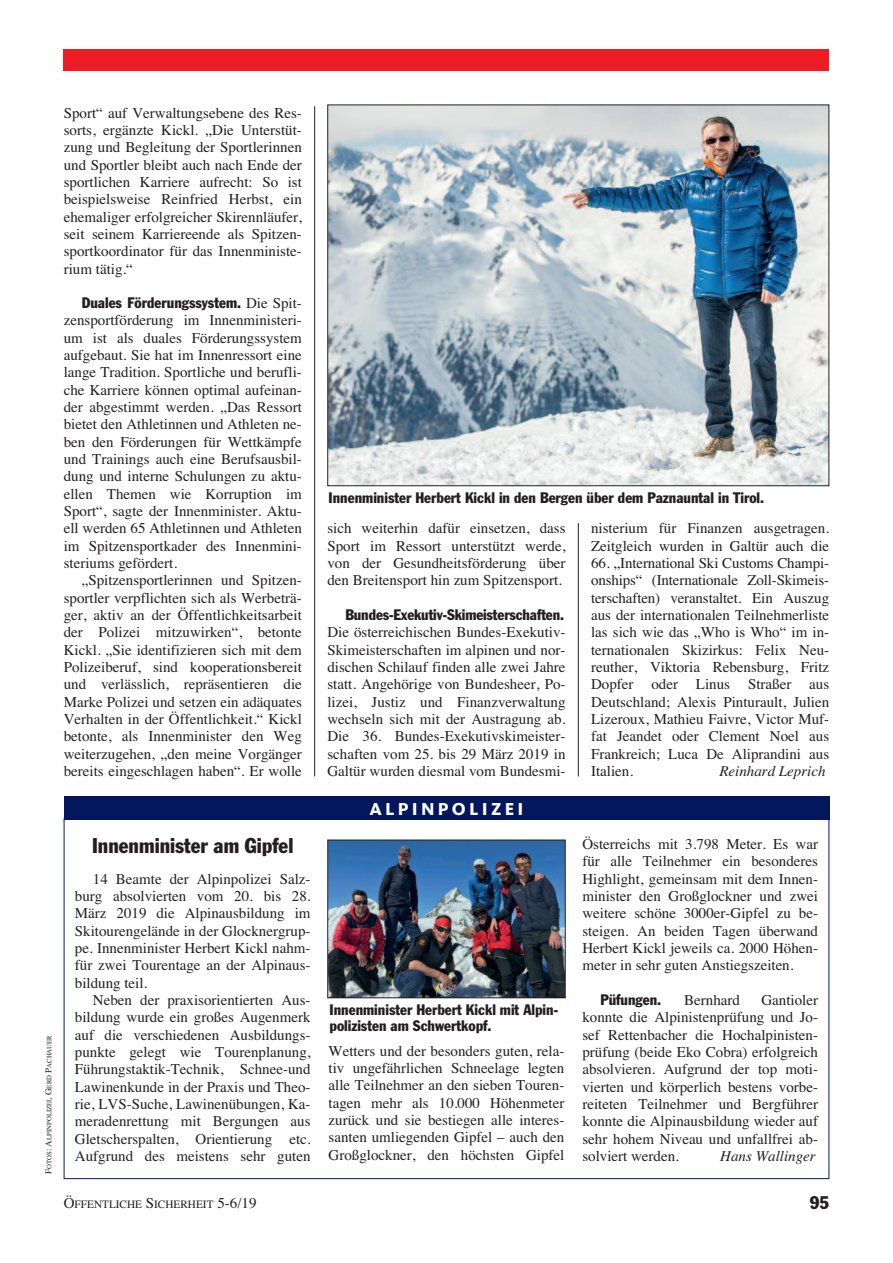
<style>
.page{position:relative;width:893px;height:1263px;background:#fff}
.page>*{position:absolute;margin:0;border:0;box-sizing:border-box;transform-origin:0 0}
.t1{font:condensed 21px "Franklin Gothic";color:#231f20}
.t2{font:800 18px "Kievit";letter-spacing:.175em;color:#fff}
.t3{font:condensed 18px "Franklin Gothic";color:#231f20}
.t4{font:15px/17.2px "Times";color:#231f20;text-align:justify}
.t5{font:condensed 15px/15.8px "Franklin Gothic";color:#231f20}
.t6{font:italic 15px "Times";color:#231f20}
.t7{font:11.25px "Times";color:#231f20}
.t8{font:6.75px "Times";color:#231f20}
.s1{font-size:9px}
.s2{font-family:"Times";font-stretch:normal}
.s3{font-size:15px}
</style>
<div class="page">
<hr style="left:314px;top:106px;width:1px;height:670px;background:#231f20">
<hr style="left:578px;top:523px;width:1px;height:253px;background:#231f20">
<div style="left:64px;top:49px;width:765px;height:21px;background:#ee1d23"></div>
<img style="left:329px;top:107px;width:498px;height:377px">
<div style="left:64px;top:796px;width:765px;height:24px;background:#04175c"></div>
<img style="left:329px;top:842px;width:235px;height:154px">
<div style="left:327px;top:840px;width:239px;height:158px;border:1px solid #231f20"></div>
<p class="t8" style="left:45px;top:1174px;width:140px;rotate:-90deg"><span class="s1">F</span>OTOS<span class="s1">: A</span>LPINPOLIZEI<span class="s1">, G</span>ERD <span class="s1">P</span>ACHAUER</p>
<p class="t4" style="left:64px;top:104px;width:240px">Sport“ auf Verwaltungsebene des Res&shy;sorts, ergänzte Kickl. „Die Unterstüt&shy;zung und Begleitung der Sportlerinnen und Sportler bleibt auch nach Ende der sportlichen Karriere aufrecht: So ist beispielsweise Reinfried Herbst, ein ehemaliger erfolgreicher Skirennläufer, seit seinem Karriereende als Spitzen&shy;sportkoordinator für das Innenministe&shy;rium tätig.“</p>
<p class="t5" style="left:82px;top:296px;width:222px">Duales Förderungssystem. <span class="s2">Die Spit-</span></p>
<p class="t4" style="left:64px;top:312px;width:240px">zensportförderung im Innenministeri&shy;um ist als duales Förderungssystem aufgebaut. Sie hat im Innenressort eine lange Tradition. Sportliche und berufli&shy;che Karriere können optimal aufeinan&shy;der abgestimmt werden. „Das Ressort bietet den Athletinnen und Athleten ne&shy;ben den Förderungen für Wettkämpfe und Trainings auch eine Berufsausbil&shy;dung und interne Schulungen zu aktu&shy;ellen Themen wie Korruption im Sport“, sagte der Innenminister. Aktu&shy;ell werden 65 Athletinnen und Athleten im Spitzensportkader des Innenmini&shy;steriums gefördert.</p>
<p class="t4" style="left:64px;top:572px;width:240px;text-indent:18px">„Spitzensportlerinnen und Spitzen&shy;sportler verpflichten sich als Werbeträ&shy;ger, aktiv an der Öffentlichkeitsarbeit der Polizei mitzuwirken“, betonte Kickl. „Sie identifizieren sich mit dem Polizeiberuf, sind kooperationsbereit und verlässlich, repräsentieren die Marke Polizei und setzen ein adäquates Verhalten in der Öffentlichkeit.“ Kickl betonte, als Innenminister den Weg weiterzugehen, „den meine Vorgänger bereits eingeschlagen haben“. Er wolle</p>
<h1 class="t1" style="left:92px;top:838px;width:203px">Innenminister am Gipfel</h1>
<p class="t4" style="left:75px;top:870px;width:237px;text-indent:18px">14 Beamte der Alpinpolizei Salz&shy;burg absolvierten vom 20. bis 28.<br>März 2019 die Alpinausbildung im Skitourengelände in der Glocknergrup&shy;pe. Innenminister Herbert Kickl nahm&shy;für zwei Tourentage an der Alpinaus&shy;bildung teil.</p>
<p class="t4" style="left:75px;top:991px;width:237px;text-indent:18px">Neben der praxisorientierten Aus&shy;bildung wurde ein großes Augenmerk auf die verschiedenen Ausbildungs&shy;punkte gelegt wie Tourenplanung, Führungstaktik-Technik, Schnee-und Lawinenkunde in der Praxis und Theo&shy;rie, LVS-Suche, Lawinenübungen, Ka&shy;meradenrettung mit Bergungen aus Gletscherspalten, Orientierung etc.<br>Aufgrund des meistens sehr guten</p>
<p class="t5" style="left:329px;top:491px;width:437px">Innenminister Herbert Kickl in den Bergen über dem Paznauntal in Tirol.</p>
<p class="t4" style="left:327px;top:519px;width:240px">sich weiterhin dafür einsetzen, dass Sport im Ressort unterstützt werde, von der Gesundheitsförderung über den Breitensport hin zum Spitzensport.</p>
<p class="t5" style="left:345px;top:608px;width:220px">Bundes-Exekutiv-Skimeisterschaften.</p>
<p class="t4" style="left:327px;top:623px;width:240px">Die österreichischen Bundes-Exekutiv-Skimeisterschaften im alpinen und nor&shy;dischen Schilauf finden alle zwei Jahre statt. Angehörige von Bundesheer, Po&shy;lizei, Justiz und Finanzverwaltung wechseln sich mit der Austragung ab.<br>Die 36. Bundes-Exekutivskimeister&shy;schaften vom 25. bis 29 März 2019 in Galtür wurden diesmal vom Bundesmi-</p>
<p class="t2" style="left:369px;top:803px;width:156px">ALPINPOLIZEI</p>
<p class="t5" style="left:330px;top:1003px;width:230px">Innenminister Herbert Kickl mit Alpin&shy;polizisten am Schwertkopf.</p>
<p class="t4" style="left:329px;top:1042px;width:237px">Wetters und der besonders guten, rela&shy;tiv ungefährlichen Schneelage legten alle Teilnehmer an den sieben Touren&shy;tagen mehr als 10.000 Höhenmeter zurück und sie bestiegen alle interes&shy;santen umliegenden Gipfel – auch den Großglockner, den höchsten Gipfel</p>
<p class="t4" style="left:591px;top:519px;width:240px">nisterium für Finanzen ausgetragen.<br>Zeitgleich wurden in Galtür auch die</p>
<p class="t4" style="left:591px;top:554px;width:240px">66. „International Ski Customs Champi&shy;onships“ (Internationale Zoll-Skimeis&shy;terschaften) veranstaltet. Ein Auszug aus der internationalen Teilnehmerliste las sich wie das „Who is Who“ im in&shy;ternationalen Skizirkus: Felix Neu&shy;reuther, Viktoria Rebensburg, Fritz Dopfer oder Linus Straßer aus Deutschland; Alexis Pinturault, Julien Lizeroux, Mathieu Faivre, Victor Muf&shy;fat Jeandet oder Clement Noel aus Frankreich; Luca De Aliprandini aus Italien.</p>
<p class="t6" style="left:719px;top:762px;width:108px">Reinhard Leprich</p>
<p class="t4" style="left:582px;top:835px;width:237px">Österreichs mit 3.798 Meter. Es war für alle Teilnehmer ein besonderes Highlight, gemeinsam mit dem Innen&shy;minister den Großglockner und zwei weitere schöne 3000er-Gipfel zu be&shy;steigen. An beiden Tagen überwand Herbert Kickl jeweils ca. 2000 Höhen&shy;meter in sehr guten Anstiegszeiten.</p>
<p class="t5" style="left:600px;top:993px;width:62px">Püfungen.</p>
<p class="t4" style="left:684px;top:991px;width:57px">Bernhard</p>
<p class="t4" style="left:582px;top:991px;width:237px;text-indent:179px">Gantioler konnte die Alpinistenprüfung und Jo&shy;sef Rettenbacher die Hochalpinisten&shy;prüfung (beide Eko Cobra) erfolgreich absolvieren. Aufgrund der top moti&shy;vierten und körperlich bestens vorbe&shy;reiteten Teilnehmer und Bergführer konnte die Alpinausbildung wieder auf sehr hohem Niveau und unfallfrei ab&shy;solviert werden.</p>
<p class="t6" style="left:720px;top:1147px;width:97px">Hans Wallinger</p>
<p class="t7" style="left:64px;top:1198px;width:194px"><span class="s3">Ö</span>FFENTLICHE <span class="s3">S</span>ICHERHEIT <span class="s3">5-6/19</span></p>
<p class="t3" style="left:810px;top:1196px;width:21px">95</p>
</div>
